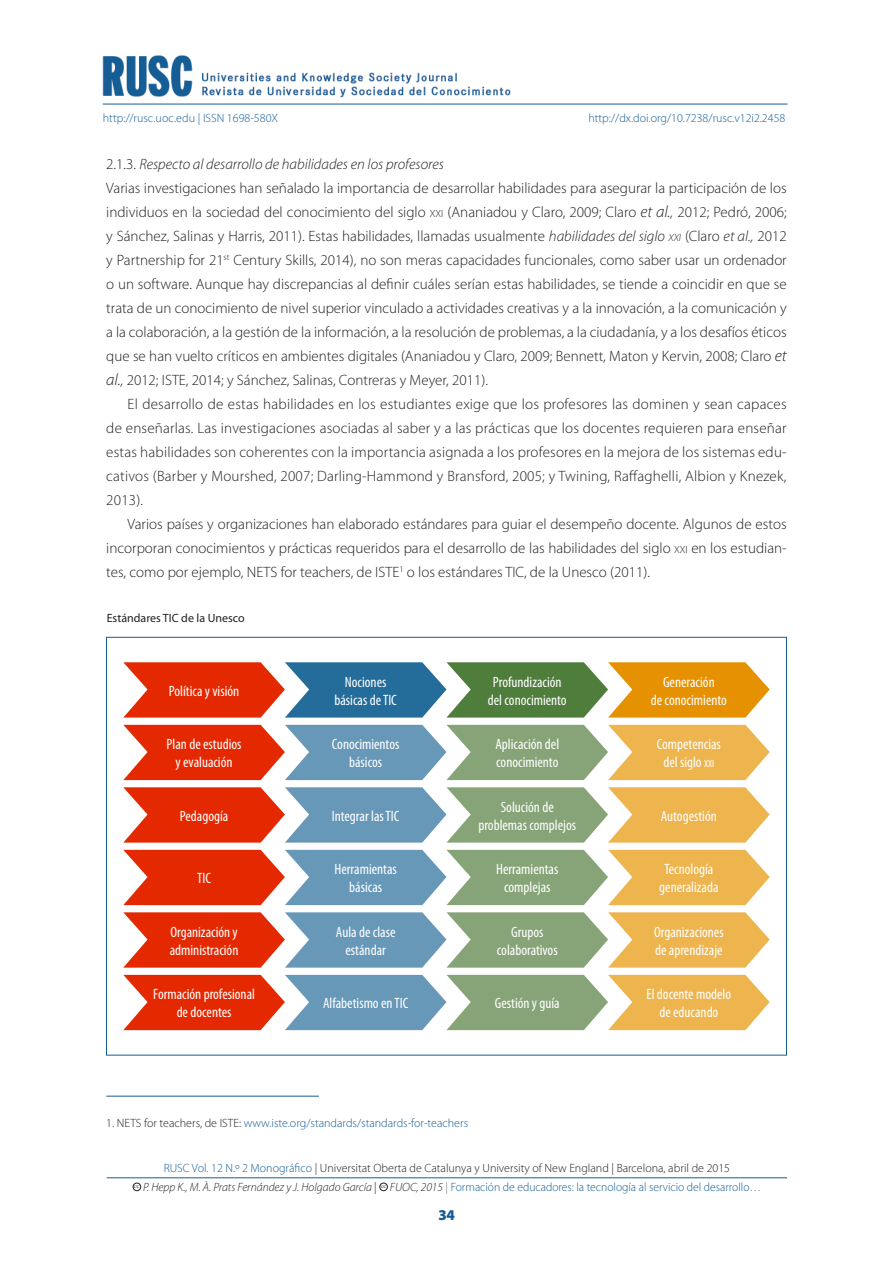
<style>
.page{position:relative;width:893px;height:1263px;background:#fff}
.page>*{position:absolute;margin:0;border:0;box-sizing:border-box;transform-origin:0 0}
._04_Texte_general_se{font:300 15px/24px "Myriad Pro";color:#231f20;text-align:justify}
._05_Texte_general{font:300 15px/24px "Myriad Pro";color:#231f20;text-align:justify}
._14_Texto_tablas_y_g{font:condensed 15px/18px "Myriad Pro";color:#fff;text-align:center}
._04_Texte_general_se-2{font:italic 300 15px "Myriad Pro";color:#231f20}
.t1{font:900 15px "Myriad Pro";color:#155d95}
._07_notas{font:300 12px "Myriad Pro";color:#155d95}
.t2{font:300 12px "Myriad Pro";color:#231f20}
.t3{font:italic 300 12px "Myriad Pro";color:#231f20}
._14_Num_nom_figura{font:12px "Myriad Pro";color:#231f20}
.t4{font:600 3.9px "Adobe Caslon Pro";color:#231f20}
.s1{font-style:normal}
.s2{font-size:10.5px}
.s3{font-style:italic;font-size:16.5px}
.s4{font-style:italic}
.s5{font-style:italic;font-size:10.5px}
.s6{color:#231f20}
.s7{color:#155d95}
.s8{font-style:italic;color:#231f20}
.s9{color:#76787b}
</style>
<div class="page">
<hr style="left:103px;top:104px;width:684px;height:1px;background:#155d95">
<img style="left:202px;top:70px;width:309px;height:28px">
<img style="left:103px;top:55px;width:90px;height:42px">
<hr style="left:107px;top:1177px;width:680px;height:1px;background:#155d95">
<div style="left:133px;top:1183px;width:8px;height:8px;border:1px solid #231f20;border-radius:50%"></div>
<div style="left:379px;top:1183px;width:9px;height:8px;border:1px solid #231f20;border-radius:50%"></div>
<hr style="left:106px;top:1096px;width:213px;height:1px;background:#155d95">
<svg style="left:123px;top:662px;width:647px;height:55px;background:#a07f54"></svg>
<svg style="left:123px;top:725px;width:647px;height:55px;background:#bb9777"></svg>
<svg style="left:123px;top:787px;width:647px;height:56px;background:#bc9877"></svg>
<svg style="left:123px;top:850px;width:647px;height:55px;background:#bb9777"></svg>
<svg style="left:123px;top:912px;width:647px;height:56px;background:#bc9877"></svg>
<svg style="left:123px;top:975px;width:647px;height:55px;background:#bb9777"></svg>
<p class="_07_notas" style="left:103px;top:112px;width:177px">http://rusc.uoc.edu | ISSN 1698-580X</p>
<p class="_07_notas" style="left:588px;top:112px;width:198px">http://dx.doi.org/10.7238/rusc.v12i2.2458</p>
<p class="_04_Texte_general_se-2" style="left:106px;top:156px;width:339px"><span class="s1">2.1.3.</span> Respecto al desarrollo de habilidades en los profesores</p>
<p class="_04_Texte_general_se" style="left:106px;top:176px;width:682px">Varias investigaciones han señalado la importancia de desarrollar habilidades para asegurar la participación de los individuos en la sociedad del conocimiento del siglo <span class="s2">XXI</span> (Ananiadou y Claro, 2009; Claro <span class="s3">et al.</span><span class="s4">,</span> 2012; Pedró, 2006; y Sánchez, Salinas y Harris, 2011). Estas habilidades, llamadas usualmente <span class="s4">habilidades del siglo</span> <span class="s5">xxi</span> (Claro <span class="s4">et al.,</span> 2012 y Partnership for 21<sup>st</sup> Century Skills, 2014), no son meras capacidades funcionales, como saber usar un ordenador o un software. Aunque hay discrepancias al definir cuáles serían estas habilidades, se tiende a coincidir en que se trata de un conocimiento de nivel superior vinculado a actividades creativas y a la innovación, a la comunicación y a la colaboración, a la gestión de la información, a la resolución de problemas, a la ciudadanía, y a los desafíos éticos que se han vuelto críticos en ambientes digitales (Ananiadou y Claro, 2009; Bennett, Maton y Kervin, 2008; Claro <span class="s3">et al.</span><span class="s4">,</span> 2012; ISTE, 2014; y Sánchez, Salinas, Contreras y Meyer, 2011).</p>
<p class="_05_Texte_general" style="left:106px;top:392px;width:682px;text-indent:21px">El desarrollo de estas habilidades en los estudiantes exige que los profesores las dominen y sean capaces de enseñarlas. Las investigaciones asociadas al saber y a las prácticas que los docentes requieren para enseñar estas habilidades son coherentes con la importancia asignada a los profesores en la mejora de los sistemas edu&shy;cativos (Barber y Mourshed, 2007; Darling-Hammond y Bransford, 2005; y Twining, Raffaghelli, Albion y Knezek, 2013).</p>
<p class="_05_Texte_general" style="left:106px;top:512px;width:682px;text-indent:21px">Varios países y organizaciones han elaborado estándares para guiar el desempeño docente. Algunos de estos incorporan conocimientos y prácticas requeridos para el desarrollo de las habilidades del siglo <span class="s2">XXI</span> en los estudian&shy;tes, como por ejemplo, NETS for teachers, de ISTE<sup>1</sup> o los estándares TIC, de la Unesco (2011).</p>
<p class="_14_Num_nom_figura" style="left:107px;top:611px;width:140px">Estándares TIC de la Unesco</p>
<p class="_14_Texto_tablas_y_g" style="left:169px;top:681px;width:72px">Política y visión</p>
<p class="_14_Texto_tablas_y_g" style="left:167px;top:735px;width:76px">Plan de estudios y evaluación</p>
<p class="_14_Texto_tablas_y_g" style="left:180px;top:806px;width:50px">Pedagogía</p>
<p class="_14_Texto_tablas_y_g" style="left:197px;top:869px;width:15px">TIC</p>
<p class="_14_Texto_tablas_y_g" style="left:170px;top:922px;width:70px;text-align:left">Organización y administración</p>
<p class="_14_Texto_tablas_y_g" style="left:153px;top:985px;width:103px">Formación profesional de docentes</p>
<p class="_14_Texto_tablas_y_g" style="left:334px;top:672px;width:64px">Nociones básicas de TIC</p>
<p class="_14_Texto_tablas_y_g" style="left:332px;top:735px;width:69px">Conocimientos básicos</p>
<p class="_14_Texto_tablas_y_g" style="left:332px;top:806px;width:69px">Integrar las TIC</p>
<p class="_14_Texto_tablas_y_g" style="left:335px;top:860px;width:64px">Herramientas básicas</p>
<p class="_14_Texto_tablas_y_g" style="left:336px;top:922px;width:61px">Aula de clase estándar</p>
<p class="_14_Texto_tablas_y_g" style="left:323px;top:994px;width:87px">Alfabetismo en TIC</p>
<p class="_14_Texto_tablas_y_g" style="left:488px;top:672px;width:80px">Profundización del conocimiento</p>
<p class="_14_Texto_tablas_y_g" style="left:495px;top:735px;width:65px;text-align:left">Aplicación del conocimiento</p>
<p class="_14_Texto_tablas_y_g" style="left:478px;top:797px;width:99px">Solución de problemas complejos</p>
<p class="_14_Texto_tablas_y_g" style="left:496px;top:860px;width:64px">Herramientas complejas</p>
<p class="_14_Texto_tablas_y_g" style="left:497px;top:922px;width:62px">Grupos colaborativos</p>
<p class="_14_Texto_tablas_y_g" style="left:495px;top:994px;width:66px">Gestión y guía</p>
<p class="_07_notas" style="left:106px;top:1116px;width:363px"><span class="s6">1. NETS for teachers, de ISTE:</span> www.iste.org/standards/standards-for-teachers</p>
<p class="_14_Texto_tablas_y_g" style="left:651px;top:672px;width:78px">Generación<br>de conocimiento</p>
<p class="_14_Texto_tablas_y_g" style="left:657px;top:735px;width:66px">Competencias del siglo <span class="s2">xxi</span></p>
<p class="_14_Texto_tablas_y_g" style="left:661px;top:806px;width:58px">Autogestión</p>
<p class="_14_Texto_tablas_y_g" style="left:659px;top:860px;width:61px">Tecnología generalizada</p>
<p class="_14_Texto_tablas_y_g" style="left:654px;top:922px;width:71px;text-align:left">Organizaciones de aprendizaje</p>
<p class="_14_Texto_tablas_y_g" style="left:647px;top:985px;width:86px">El docente modelo de educando</p>
<p class="t2" style="left:164px;top:1161px;width:568px"><span class="s7">RUSC Vol. 12 N.º 2 Monográfico</span> | Universitat Oberta de Catalunya y University of New England | Barcelona, abril de 2015</p>
<p class="t4" style="left:134px;top:1185px;width:7px">CC</p>
<p class="t3" style="left:143px;top:1180px;width:235px">P. Hepp K., M. À. Prats Fernández y J. Holgado García <span class="s1">|</span></p>
<p class="t4" style="left:381px;top:1185px;width:7px">CC</p>
<p class="_07_notas" style="left:390px;top:1180px;width:373px"><span class="s8">FUOC, 2015</span> <span class="s9">|</span> Formación de educadores: la tecnología al servicio del desarrollo…</p>
<p class="t1" style="left:439px;top:1206px;width:18px">34</p>
</div>
